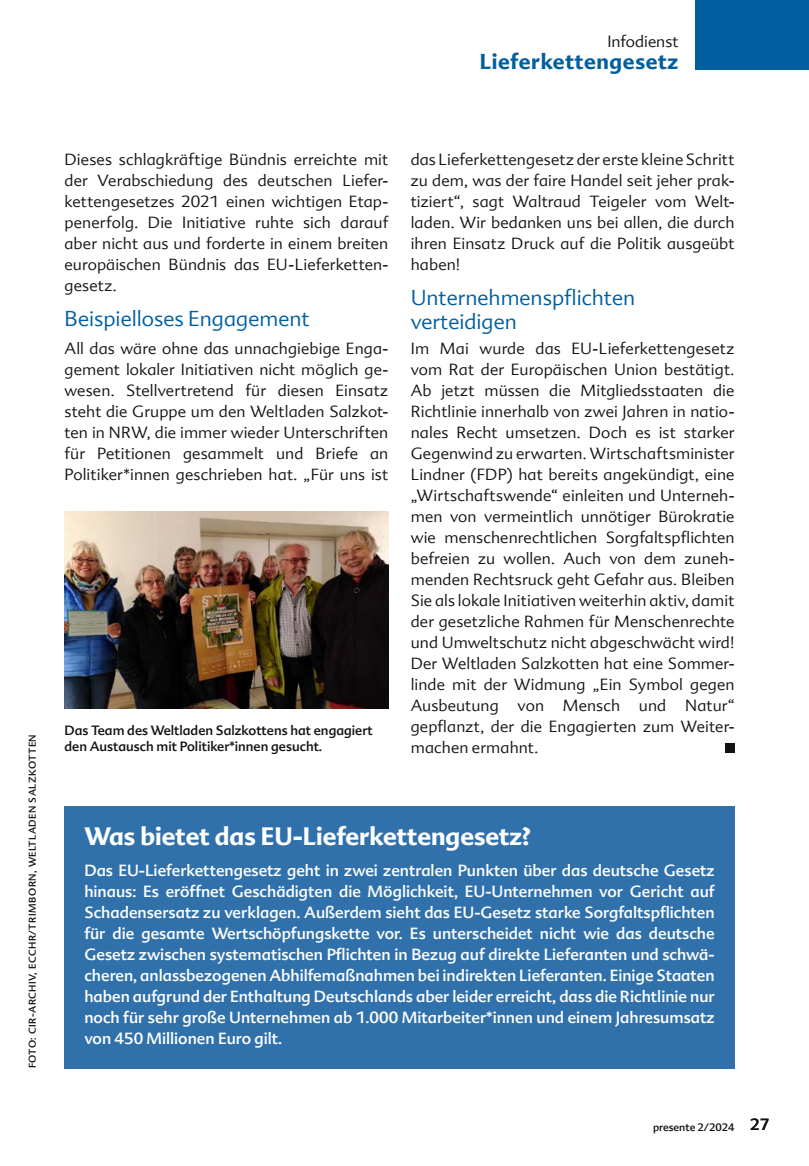
<style>
.page{position:relative;width:809px;height:1166px;background:#fff}
.page>*{position:absolute;margin:0;border:0;box-sizing:border-box;transform-origin:0 0}
.t1{font:700 24.5px "Advert Offc";color:#fff}
.t2{font:300 21px/24.5px "Advert Offc";color:#005e9f}
.t3{font:700 21px "Advert Offc";letter-spacing:.03em;color:#005e9f}
.t4{font:300 15.75px/21px "Advert Offc";letter-spacing:.005em;color:#121212;text-align:justify}
.t5{font:15.75px/21px "Advert Offc";color:#fff;text-align:justify}
.t6{font:13.12px/15.8px "Advert Offc";color:#121212}
.t7{font:10.5px "Advert Offc";color:#121212}
.t8{font:9.62px "Advert Offc";letter-spacing:.05em;color:#121212}
.s1{font-size:15.75px}
</style>
<div class="page">
<img style="left:64px;top:512px;width:324px;height:197px">
<div style="left:64px;top:806px;width:670px;height:262px;background:#3071ab"></div>
<div style="left:725px;top:743px;width:9px;height:10px;background:#121212"></div>
<div style="left:694px;top:0;width:115px;height:69px;background:#005e9f"></div>
<p class="t4" style="left:607px;top:31px;width:73px">Infodienst</p>
<h2 class="t3" style="left:479px;top:48px;width:200px">Lieferkettengesetz</h2>
<p class="t4" style="left:410px;top:149px;width:325px">das Lieferkettengesetz der erste kleine Schritt zu dem, was der faire Handel seit jeher prak&shy;tiziert“, sagt Waltraud Teigeler vom Welt&shy;laden. Wir bedanken uns bei allen, die durch ihren Einsatz Druck auf die Politik ausgeübt haben!</p>
<h2 class="t2" style="left:410px;top:285px;width:226px">Unternehmenspflichten verteidigen</h2>
<p class="t4" style="left:410px;top:338px;width:325px">Im Mai wurde das EU-Lieferkettengesetz vom Rat der Europäischen Union bestätigt.<br>Ab jetzt müssen die Mitgliedsstaaten die Richtlinie innerhalb von zwei Jahren in natio&shy;nales Recht umsetzen. Doch es ist starker Gegenwind zu erwarten. Wirtschaftsminister Lindner (FDP) hat bereits angekündigt, eine „Wirtschaftswende“ einleiten und Unterneh&shy;men von vermeintlich unnötiger Bürokratie wie menschenrechtlichen Sorgfaltspflichten befreien zu wollen. Auch von dem zuneh&shy;menden Rechtsruck geht Gefahr aus. Bleiben Sie als lokale Initiativen weiterhin aktiv, damit der gesetzliche Rahmen für Menschenrechte und Umweltschutz nicht abgeschwächt wird!<br>Der Weltladen Salzkotten hat eine Sommer&shy;linde mit der Widmung „Ein Symbol gegen Ausbeutung von Mensch und Natur“ gepflanzt, der die Engagierten zum Weiter&shy;machen ermahnt.</p>
<p class="t4" style="left:64px;top:149px;width:325px">Dieses schlagkräftige Bündnis erreichte mit der Verabschiedung des deutschen Liefer&shy;kettengesetzes 2021 einen wichtigen Etap&shy;penerfolg. Die Initiative ruhte sich darauf aber nicht aus und forderte in einem breiten europäischen Bündnis das EU-Lieferketten&shy;gesetz.</p>
<h2 class="t2" style="left:64px;top:306px;width:246px">Beispielloses Engagement</h2>
<p class="t4" style="left:64px;top:338px;width:325px">All das wäre ohne das unnachgiebige Enga&shy;gement lokaler Initiativen nicht möglich ge&shy;wesen. Stellvertretend für diesen Einsatz steht die Gruppe um den Weltladen Salzkot&shy;ten in NRW, die immer wieder Unterschriften für Petitionen gesammelt und Briefe an Politiker*innen geschrieben hat. „Für uns ist</p>
<p class="t8" style="left:26px;top:1068px;width:336px;rotate:-90deg">FOTO: CIR-ARCHIV, ECCHR/TRIMBORN, WELTLADEN SALZKOTTEN</p>
<p class="t6" style="left:64px;top:722px;width:310px">Das Team des Weltladen Salzkottens hat engagiert den Austausch mit Politiker*innen gesucht.</p>
<h1 class="t1" style="left:84px;top:820px;width:448px">Was bietet das EU-Lieferkettengesetz?</h1>
<p class="t5" style="left:84px;top:859px;width:632px">Das EU-Lieferkettengesetz geht in zwei zentralen Punkten über das deutsche Gesetz hinaus: Es eröffnet Geschädigten die Möglichkeit, EU-Unternehmen vor Gericht auf Schadensersatz zu verklagen. Außerdem sieht das EU-Gesetz starke Sorgfaltspflichten für die gesamte Wertschöpfungskette vor. Es unterscheidet nicht wie das deutsche Gesetz zwischen systematischen Pflichten in Bezug auf direkte Lieferanten und schwä&shy;cheren, anlassbezogenen Abhilfemaßnahmen bei indirekten Lieferanten. Einige Staaten haben aufgrund der Enthaltung Deutschlands aber leider erreicht, dass die Richtlinie nur noch für sehr große Unternehmen ab 1.000 Mitarbeiter*innen und einem Jahresumsatz von 450 Millionen Euro gilt.</p>
<p class="t7" style="left:653px;top:1120px;width:118px">presente 2/2024 <span class="s1">27</span></p>
</div>
